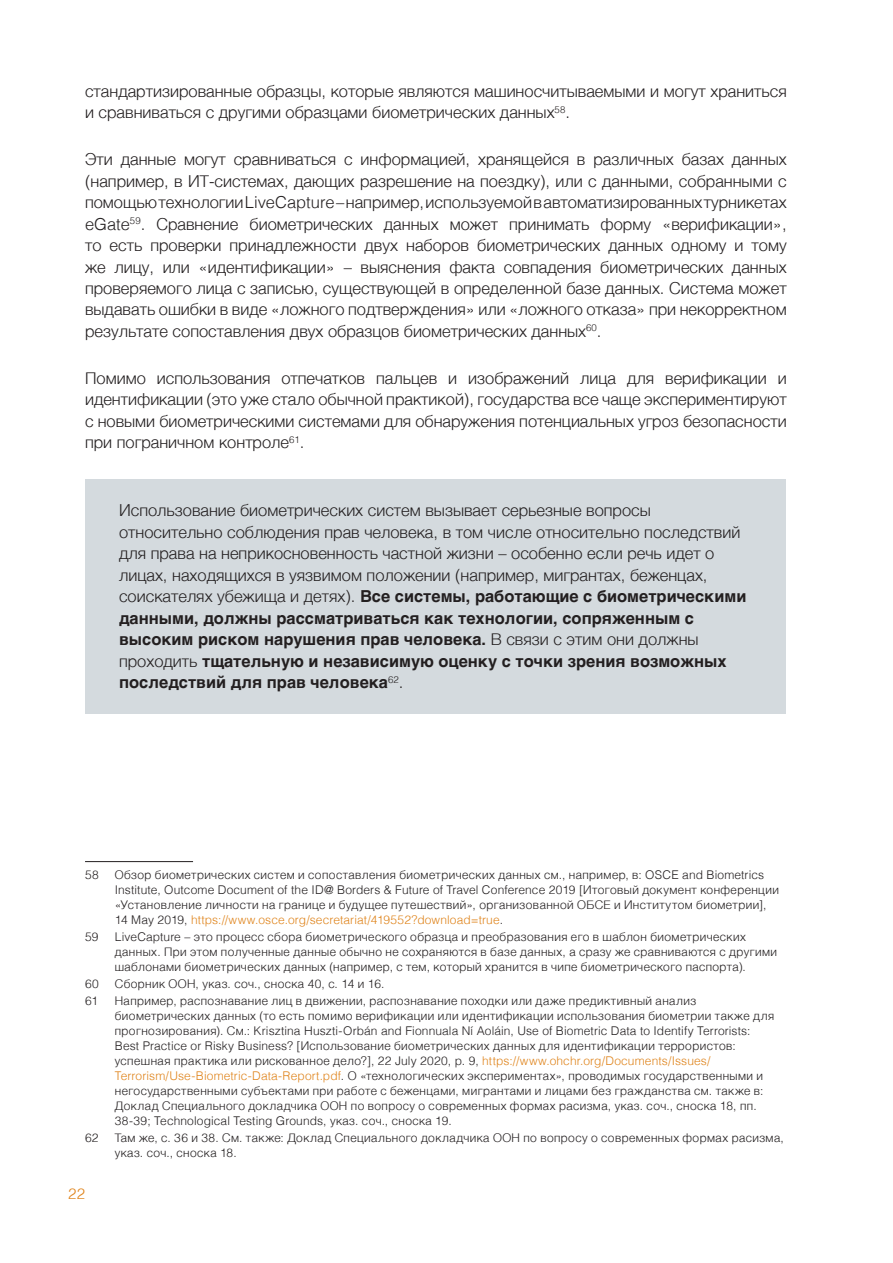
<style>
.page{position:relative;width:893px;height:1263px;background:#fff}
.page>*{position:absolute;margin:0;border:0;box-sizing:border-box;transform-origin:0 0}
.OSCE_Body_NT{font:300 16.5px/21.5px "Helvetica";color:#231f20;text-align:justify}
.OSCE_Body_box_grey_n{font:300 16.5px/21.5px "Helvetica";color:#231f20}
.t1{font:300 15px "Helvetica";color:#df831a}
.footer_NT{font:300 12px/15px "Helvetica";letter-spacing:.035em;color:#231f20}
.s1{font-weight:700}
.s2{color:#df831a}
</style>
<div class="page">
<div style="left:86px;top:479px;width:700px;height:235px;background:#d4dade"></div>
<hr style="left:85px;top:861px;width:108px;height:1px;background:#231f20">
<p class="OSCE_Body_NT" style="left:85px;top:79px;width:703px">стандартизированные образцы, которые являются машиносчитываемыми и могут храниться и сравниваться с другими образцами биометрических данных<sup>58</sup>.</p>
<p class="OSCE_Body_NT" style="left:85px;top:148px;width:703px">Эти данные могут сравниваться с информацией, хранящейся в различных базах данных (например, в ИТ-системах, дающих разрешение на поездку), или с данными, собранными с помощью технологии LiveCapture – например, используемой в автоматизированных турникетах eGate<sup>59</sup>. Сравнение биометрических данных может принимать форму «верификации», то есть проверки принадлежности двух наборов биометрических данных одному и тому же лицу, или «идентификации» – выяснения факта совпадения биометрических данных проверяемого лица с записью, существующей в определенной базе данных. Система может выдавать ошибки в виде «ложного подтверждения» или «ложного отказа» при некорректном результате сопоставления двух образцов биометрических данных<sup>60</sup>.</p>
<p class="OSCE_Body_NT" style="left:85px;top:366px;width:703px">Помимо использования отпечатков пальцев и изображений лица для верификации и идентификации (это уже стало обычной практикой), государства все чаще экспериментируют с новыми биометрическими системами для обнаружения потенциальных угроз безопасности при пограничном контроле<sup>61</sup>.</p>
<p class="OSCE_Body_box_grey_n" style="left:119px;top:499px;width:629px">Использование биометрических систем вызывает серьезные вопросы относительно соблюдения прав человека, в том числе относительно последствий для права на неприкосновенность частной жизни – особенно если речь идет о лицах, находящихся в уязвимом положении (например, мигрантах, беженцах, соискателях убежища и детях). <span class="s1">Все системы, работающие с биометрическими данными, должны рассматриваться как технологии, сопряженным с высоким риском нарушения прав человека.</span> В связи с этим они должны проходить <span class="s1">тщательную и независимую оценку с точки зрения возможных последствий для прав человека</span><sup>62</sup>.</p>
<p class="footer_NT" style="left:85px;top:866px;width:15px">58</p>
<p class="footer_NT" style="left:115px;top:866px;width:666px">Обзор биометрических систем и сопоставления биометрических данных см., например, в: OSCE and Biometrics Institute, Outcome Document of the ID@ Borders &amp; Future of Travel Conference 2019 [Итоговый документ конференции «Установление личности на границе и будущее путешествий», организованной ОБСЕ и Институтом биометрии], 14 May 2019, <span class="s2">https://www.osce.org/secretariat/419552?download=true</span>.</p>
<p class="footer_NT" style="left:85px;top:928px;width:15px">59</p>
<p class="footer_NT" style="left:115px;top:928px;width:664px">LiveCapture – это процесс сбора биометрического образца и преобразования его в шаблон биометрических данных. При этом полученные данные обычно не сохраняются в базе данных, а сразу же сравниваются с другими шаблонами биометрических данных (например, с тем, который хранится в чипе биометрического паспорта).</p>
<p class="footer_NT" style="left:85px;top:975px;width:15px">60</p>
<p class="footer_NT" style="left:115px;top:975px;width:271px">Сборник ООН, указ. соч., сноска 40, с. 14 и 16.</p>
<p class="footer_NT" style="left:85px;top:992px;width:15px">61</p>
<p class="footer_NT" style="left:115px;top:992px;width:661px">Например, распознавание лиц в движении, распознавание походки или даже предиктивный анализ биометрических данных (то есть помимо верификации или идентификации использования биометрии также для прогнозирования). См.: Krisztina Huszti-Orbán and Fionnuala Ní Aoláin, Use of Biometric Data to Identify Terrorists:<br>Best Practice or Risky Business? [Использование биометрических данных для идентификации террористов: успешная практика или рискованное дело?], 22 July 2020, p. 9, <span class="s2">https://www.ohchr.org/Documents/Issues/ Terrorism/Use-Biometric-Data-Report.pdf</span>. О «технологических экспериментах», проводимых государственными и негосударственными субъектами при работе с беженцами, мигрантами и лицами без гражданства см. также в:<br>Доклад Специального докладчика ООН по вопросу о современных формах расизма, указ. соч., сноска 18, пп.<br>38-39; Technological Testing Grounds, указ. соч., сноска 19.</p>
<p class="footer_NT" style="left:85px;top:1129px;width:15px">62</p>
<p class="footer_NT" style="left:115px;top:1129px;width:671px">Там же, с. 36 и 38. См. также: Доклад Специального докладчика ООН по вопросу о современных формах расизма, указ. соч., сноска 18.</p>
<p class="t1" style="left:68px;top:1181px;width:18px">22</p>
</div>
